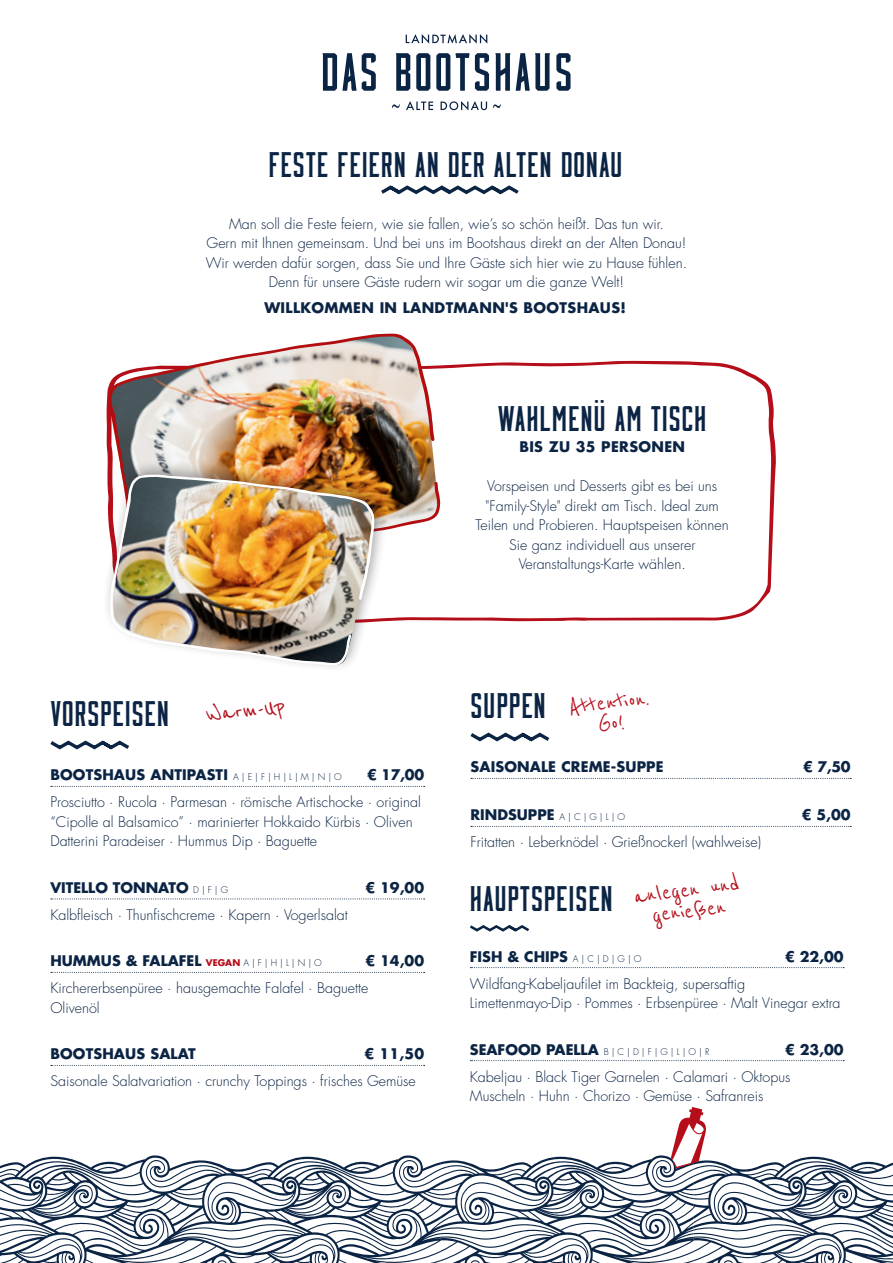
<style>
.page{position:relative;width:893px;height:1263px;background:#fff}
.page>*{position:absolute;margin:0;border:0;box-sizing:border-box;transform-origin:0 0}
.t1{font:36px "Moonshiner Round";letter-spacing:.025em;color:#0b2444}
.t2{font:36px "Moonshiner Sharp";letter-spacing:.025em;color:#0b2444}
.t3{font:32.7px "Moonshiner Sharp";color:#0b2444}
.t4{font:27px/21px "Reenie Beanie";color:#b50e1a;text-align:center}
.t5{font:300 14.25px/19.5px "Futura Std";color:#0b2444}
.t6{font:700 14.25px "Futura Std";letter-spacing:.01em;color:#0b2444}
.t7{font:300 9px "Futura Std";color:#0b2444}
.s1{font-weight:300;font-size:9px}
.s2{font-size:9px;color:#b50e1a}
.s3{font-weight:700;font-size:14.25px}
</style>
<div class="page">
<svg style="left:406px;top:101px;width:27px;height:9px"></svg>
<svg style="left:441px;top:101px;width:46px;height:10px"></svg>
<svg style="left:406px;top:34px;width:81px;height:10px"></svg>
<svg style="left:493px;top:104px;width:8px;height:4px"></svg>
<svg style="left:392px;top:104px;width:8px;height:4px"></svg>
<svg style="left:396px;top:53px;width:14px;height:38px"></svg>
<svg style="left:416px;top:53px;width:14px;height:38px"></svg>
<svg style="left:475px;top:53px;width:14px;height:38px"></svg>
<svg style="left:556px;top:53px;width:14px;height:38px"></svg>
<svg style="left:436px;top:53px;width:33px;height:38px"></svg>
<svg style="left:495px;top:53px;width:15px;height:38px"></svg>
<svg style="left:516px;top:53px;width:34px;height:38px"></svg>
<svg style="left:322px;top:53px;width:54px;height:38px"></svg>
<svg style="left:51px;top:786px;width:374px;height:1px"></svg>
<svg style="left:51px;top:898px;width:374px;height:1px"></svg>
<svg style="left:51px;top:972px;width:374px;height:1px"></svg>
<svg style="left:51px;top:1065px;width:374px;height:1px"></svg>
<svg style="left:50px;top:740px;width:79px;height:10px"></svg>
<svg style="left:381px;top:185px;width:138px;height:10px"></svg>
<svg style="left:471px;top:778px;width:380px;height:1px"></svg>
<svg style="left:471px;top:826px;width:380px;height:1px"></svg>
<svg style="left:470px;top:732px;width:80px;height:10px"></svg>
<svg style="left:440px;top:361px;width:336px;height:261px"></svg>
<img style="left:108px;top:334px;width:332px;height:331px">
<svg style="left:0;top:1107px;width:893px;height:156px"></svg>
<svg style="left:470px;top:967px;width:374px;height:1px"></svg>
<svg style="left:470px;top:1060px;width:374px;height:1px"></svg>
<svg style="left:470px;top:925px;width:59px;height:7px"></svg>
<h1 class="t1" style="left:268px;top:149px;width:356px">FESTE FEIERN AN DER ALTEN DONAU</h1>
<p class="t5" style="left:206px;top:214px;width:483px;text-align:center">Man soll die Feste feiern, wie sie fallen, wie’s so schön heißt. Das tun wir.<br>Gern mit Ihnen gemeinsam. Und bei uns im Bootshaus direkt an der Alten Donau!<br>Wir werden dafür sorgen, dass Sie und Ihre Gäste sich hier wie zu Hause fühlen.<br>Denn für unsere Gäste rudern wir sogar um die ganze Welt!</p>
<p class="t6" style="left:264px;top:298px;width:363px">WILLKOMMEN IN LANDTMANN'S BOOTSHAUS!</p>
<h2 class="t3" style="left:614px;top:400px;width:5px;rotate:90deg">:</h2>
<h1 class="t1" style="left:498px;top:403px;width:210px">WAHLMENU AM TISCH</h1>
<p class="t6" style="left:519px;top:437px;width:167px">BIS ZU 35 PERSONEN</p>
<p class="t5" style="left:476px;top:477px;width:255px;text-align:center">Vorspeisen und Desserts gibt es bei uns "Family-Style" direkt am Tisch. Ideal zum Teilen und Probieren. Hauptspeisen können Sie ganz individuell aus unserer Veranstaltungs-Karte wählen.</p>
<h1 class="t2" style="left:50px;top:698px;width:120px">VORSPEISEN</h1>
<h3 class="t4" style="left:205px;top:705px;width:80px;rotate:-7deg">Warm-Up</h3>
<p class="t6" style="left:50px;top:766px;width:293px">BOOTSHAUS ANTIPASTI <span class="s1">A | E | F | H | L | M | N | O</span></p>
<p class="t6" style="left:367px;top:766px;width:58px">€ 17,00</p>
<p class="t5" style="left:50px;top:793px;width:372px">Prosciutto ∙ Rucola ∙ Parmesan ∙ römische Artischocke ∙ original “Cipolle al Balsamico” ∙ marinierter Hokkaido Kürbis ∙ Oliven<br>Datterini Paradeiser ∙ Hummus Dip ∙ Baguette</p>
<p class="t6" style="left:50px;top:878px;width:179px">VITELLO TONNATO <span class="s1">D | F | G</span></p>
<p class="t6" style="left:365px;top:878px;width:60px">€ 19,00</p>
<p class="t5" style="left:50px;top:905px;width:299px">Kalbfleisch ∙ Thunfischcreme ∙ Kapern ∙ Vogerlsalat</p>
<p class="t6" style="left:50px;top:952px;width:273px">HUMMUS &amp; FALAFEL <span class="s2">VEGAN</span> <span class="s1">A | F | H | L | N | O</span></p>
<p class="t6" style="left:365px;top:952px;width:60px">€ 14,00</p>
<p class="t5" style="left:50px;top:979px;width:320px">Kirchererbsenpüree ∙ hausgemachte Falafel ∙ Baguette<br>Olivenöl</p>
<p class="t6" style="left:50px;top:1045px;width:147px">BOOTSHAUS SALAT</p>
<p class="t6" style="left:365px;top:1045px;width:61px">€ 11,50</p>
<p class="t5" style="left:50px;top:1072px;width:367px">Saisonale Salatvariation ∙ crunchy Toppings ∙ frisches Gemüse</p>
<h1 class="t1" style="left:470px;top:690px;width:77px">SUPPEN</h1>
<h3 class="t4" style="left:567px;top:697px;width:82px;rotate:-7deg">Attention.<br>Go!</h3>
<p class="t6" style="left:470px;top:758px;width:195px">SAISONALE CREME-SUPPE</p>
<p class="t6" style="left:803px;top:758px;width:49px">€ 7,50</p>
<p class="t6" style="left:470px;top:806px;width:156px">RINDSUPPE <span class="s1">A | C | G | L | O</span></p>
<p class="t6" style="left:802px;top:806px;width:50px">€ 5,00</p>
<p class="t5" style="left:470px;top:833px;width:292px">Fritatten ∙ Leberknödel ∙ Grießnockerl (wahlweise)</p>
<h3 class="t4" style="left:633px;top:886px;width:108px;rotate:-7deg">anlegen und genießen</h3>
<h1 class="t1" style="left:470px;top:883px;width:144px">HAUPTSPEISEN</h1>
<p class="t6" style="left:470px;top:947px;width:173px">FISH &amp; CHIPS <span class="s1">A | C | D | G | O</span></p>
<p class="t6" style="left:785px;top:947px;width:60px">€ 22,00</p>
<p class="t5" style="left:470px;top:974px;width:372px">Wildfang-Kabeljaufilet im Backteig, supersaftig<br>Limettenmayo-Dip ∙ Pommes ∙ Erbsenpüree ∙ Malt Vinegar extra</p>
<p class="t7" style="left:470px;top:1046px;width:241px"><span class="s3">SEAFOOD PAELLA</span> B | C | D | F | G | L | O | R</p>
<p class="t6" style="left:785px;top:1040px;width:60px">€ 23,00</p>
<p class="t5" style="left:470px;top:1067px;width:322px">Kabeljau ∙ Black Tiger Garnelen ∙ Calamari ∙ Oktopus<br>Muscheln ∙ Huhn ∙ Chorizo ∙ Gemüse ∙ Safranreis</p>
</div>
